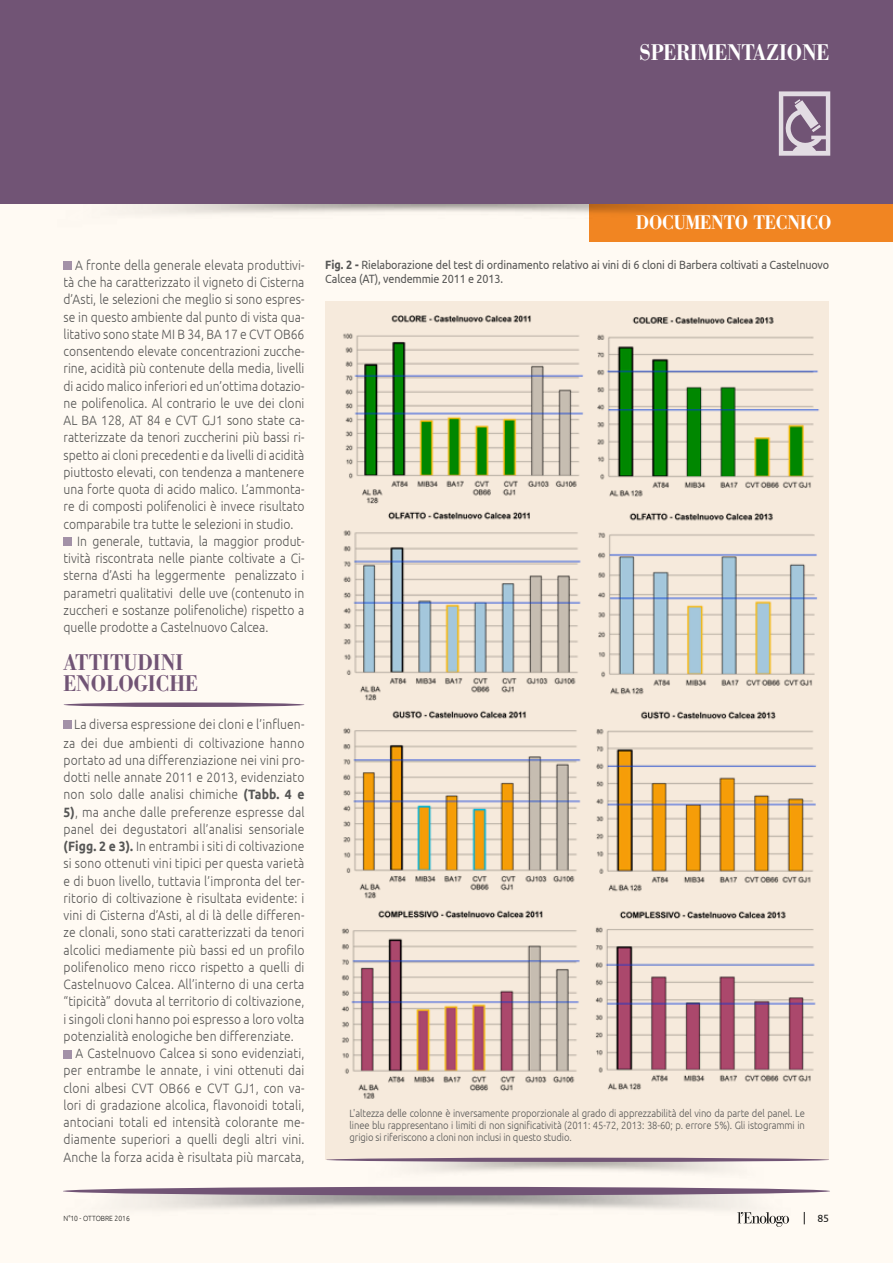
<style>
.page{position:relative;width:893px;height:1263px;background:#fffaf3}
.page>*{position:absolute;margin:0;border:0;box-sizing:border-box;transform-origin:0 0}
.t1{font:500 22.5px/21px "AT Our Bodoni";color:#715475;scale:.9 1}
.t2{font:500 22.5px "AT Our Bodoni";letter-spacing:-.01em;color:#fff;scale:.9 1}
.t3{font:500 19.5px "AT Our Bodoni";letter-spacing:-.01em;color:#fff;scale:.9 1}
.t4{font:300 13.5px/18.8px "Ubuntu";letter-spacing:.01em;color:#565655;text-align:right;scale:.9 1}
.t5{font:12px/13.5px "Ubuntu";letter-spacing:-.01em;color:#565655;scale:.9 1}
.t6{font:300 10.5px/12px "Ubuntu";letter-spacing:-.01em;color:#565655;text-align:justify;scale:.9 1}
.t7{font:10.5px "Ubuntu";color:#1b1b1a}
.t8{font:300 7.5px "Ubuntu";color:#1b1b1a;scale:.9 1}
.s1{font-weight:700}
</style>
<div class="page">
<div style="left:0;top:0;width:893px;height:204px;background:#715475"></div>
<svg style="left:779px;top:91px;width:51px;height:65px"></svg>
<svg style="left:776px;top:1224px;width:7px;height:3px"></svg>
<div style="left:64px;top:262px;width:8px;height:8px;background:#a391a7"></div>
<div style="left:64px;top:538px;width:8px;height:8px;background:#a391a7"></div>
<div style="left:64px;top:702px;width:240px;height:5px;background:#715475;border-radius:50%"></div>
<div style="left:64px;top:721px;width:8px;height:8px;background:#a391a7"></div>
<div style="left:64px;top:1050px;width:8px;height:8px;background:#a391a7"></div>
<div style="left:325px;top:301px;width:503px;height:858px;background:#f6eadc"></div>
<img style="left:341px;top:315px;width:479px;height:784px">
<div style="left:589px;top:204px;width:304px;height:38px;background:#f18824"></div>
<img style="left:63px;top:1190px;width:767px;height:34px">
<div style="left:63px;top:1187px;width:767px;height:8px;background:#715475;border-radius:50%"></div>
<img style="left:326px;top:1160px;width:453px;height:28px">
<svg style="left:326px;top:1158px;width:503px;height:4px;background:#795e7c"></svg>
<h1 class="t2" style="left:639px;top:38px;width:213px">SPERIMENTAZIONE</h1>
<p class="t4" style="left:75px;top:255px;width:256px">A fronte della generale elevata produttivi-</p>
<p class="t4" style="left:64px;top:273px;width:269px">tà che ha caratterizzato il vigneto di Cisterna</p>
<p class="t4" style="left:64px;top:290px;width:269px">d’Asti, le selezioni che meglio si sono espres-</p>
<p class="t4" style="left:64px;top:307px;width:269px">se in questo ambiente dal punto di vista qua-</p>
<p class="t4" style="left:64px;top:324px;width:269px">litativo sono state MI B 34, BA 17 e CVT OB66</p>
<p class="t4" style="left:64px;top:342px;width:269px">consentendo elevate concentrazioni zucche-</p>
<p class="t4" style="left:64px;top:359px;width:269px">rine, acidità più contenute della media, livelli</p>
<p class="t4" style="left:64px;top:376px;width:269px">di acido malico inferiori ed un’ottima dotazio-</p>
<p class="t4" style="left:64px;top:393px;width:269px">ne polifenolica. Al contrario le uve dei cloni</p>
<p class="t4" style="left:64px;top:411px;width:269px">AL BA 128, AT 84 e CVT GJ1 sono state ca-</p>
<p class="t4" style="left:64px;top:428px;width:269px">ratterizzate da tenori zuccherini più bassi ri-</p>
<p class="t4" style="left:64px;top:445px;width:269px">spetto ai cloni precedenti e da livelli di acidità</p>
<p class="t4" style="left:64px;top:462px;width:269px">piuttosto elevati, con tendenza a mantenere</p>
<p class="t4" style="left:64px;top:480px;width:269px">una forte quota di acido malico. L’ammonta-</p>
<p class="t4" style="left:64px;top:497px;width:269px">re di composti polifenolici è invece risultato</p>
<p class="t4" style="left:64px;top:514px;width:257px">comparabile tra tutte le selezioni in studio.</p>
<p class="t4" style="left:77px;top:531px;width:254px">In generale, tuttavia, la maggior produt-</p>
<p class="t4" style="left:64px;top:549px;width:269px">tività riscontrata nelle piante coltivate a Ci-</p>
<p class="t4" style="left:64px;top:566px;width:269px">sterna d’Asti ha leggermente penalizzato i</p>
<p class="t4" style="left:64px;top:583px;width:269px">parametri qualitativi delle uve (contenuto in</p>
<p class="t4" style="left:64px;top:600px;width:269px">zuccheri e sostanze polifenoliche) rispetto a</p>
<p class="t4" style="left:64px;top:618px;width:229px">quelle prodotte a Castelnuovo Calcea.</p>
<h1 class="t1" style="left:64px;top:652px;width:151px">ATTITUDINI<br>ENOLOGICHE</h1>
<p class="t4" style="left:64px;top:714px;width:269px">La diversa espressione dei cloni e l’influen&shy;za dei due ambienti di coltivazione hanno</p>
<p class="t4" style="left:64px;top:750px;width:269px">portato ad una differenziazione nei vini pro-</p>
<p class="t4" style="left:64px;top:768px;width:269px">dotti nelle annate 2011 e 2013, evidenziato</p>
<p class="t4" style="left:64px;top:785px;width:269px">non solo dalle analisi chimiche <span class="s1">(Tabb. 4 e</span></p>
<p class="t4" style="left:64px;top:802px;width:269px"><span class="s1">5)</span>, ma anche dalle preferenze espresse dal</p>
<p class="t4" style="left:64px;top:819px;width:269px">panel dei degustatori all’analisi sensoriale</p>
<p class="t4" style="left:64px;top:837px;width:269px"><span class="s1">(Figg. 2 e 3).</span> In entrambi i siti di coltivazione</p>
<p class="t4" style="left:64px;top:854px;width:269px">si sono ottenuti vini tipici per questa varietà</p>
<p class="t4" style="left:64px;top:871px;width:269px">e di buon livello, tuttavia l’impronta del ter-</p>
<p class="t4" style="left:64px;top:888px;width:269px">ritorio di coltivazione è risultata evidente: i</p>
<p class="t4" style="left:64px;top:906px;width:269px">vini di Cisterna d’Asti, al di là delle differen-</p>
<p class="t4" style="left:64px;top:923px;width:269px">ze clonali, sono stati caratterizzati da tenori</p>
<p class="t4" style="left:64px;top:940px;width:269px">alcolici mediamente più bassi ed un profilo</p>
<p class="t4" style="left:64px;top:957px;width:269px">polifenolico meno ricco rispetto a quelli di</p>
<p class="t4" style="left:64px;top:975px;width:269px">Castelnuovo Calcea. All’interno di una certa</p>
<p class="t4" style="left:64px;top:992px;width:269px">“tipicità” dovuta al territorio di coltivazione,</p>
<p class="t4" style="left:64px;top:1009px;width:269px">i singoli cloni hanno poi espresso a loro volta</p>
<p class="t4" style="left:64px;top:1026px;width:257px">potenzialità enologiche ben differenziate.</p>
<p class="t4" style="left:76px;top:1044px;width:256px">A Castelnuovo Calcea si sono evidenziati,</p>
<p class="t4" style="left:64px;top:1061px;width:269px">per entrambe le annate, i vini ottenuti dai</p>
<p class="t4" style="left:64px;top:1078px;width:269px">cloni albesi CVT OB66 e CVT GJ1, con va-</p>
<p class="t4" style="left:64px;top:1095px;width:269px">lori di gradazione alcolica, flavonoidi totali,</p>
<p class="t4" style="left:64px;top:1113px;width:269px">antociani totali ed intensità colorante me-</p>
<p class="t4" style="left:64px;top:1130px;width:269px">diamente superiori a quelli degli altri vini.</p>
<p class="t4" style="left:64px;top:1147px;width:269px">Anche la forza acida è risultata più marcata,</p>
<h2 class="t3" style="left:636px;top:211px;width:219px">DOCUMENTO TECNICO</h2>
<p class="t5" style="left:325px;top:258px;width:561px"><span class="s1">Fig. 2 -</span> Rielaborazione del test di ordinamento relativo ai vini di 6 cloni di Barbera coltivati a Castelnuovo<br>Calcea (AT), vendemmie 2011 e 2013.</p>
<p class="t6" style="left:350px;top:1107px;width:507px">L'altezza delle colonne è inversamente proporzionale al grado di apprezzabilità del vino da parte del panel. Le linee blu rappresentano i limiti di non significatività (2011: 45-72, 2013: 38-60; p. errore 5%). Gli istogrammi in grigio si riferiscono a cloni non inclusi in questo studio.</p>
<p class="t8" style="left:64px;top:1214px;width:75px">N°10 - OTTOBRE 2016</p>
<p class="t7" style="left:817px;top:1212px;width:13px">85</p>
</div>
